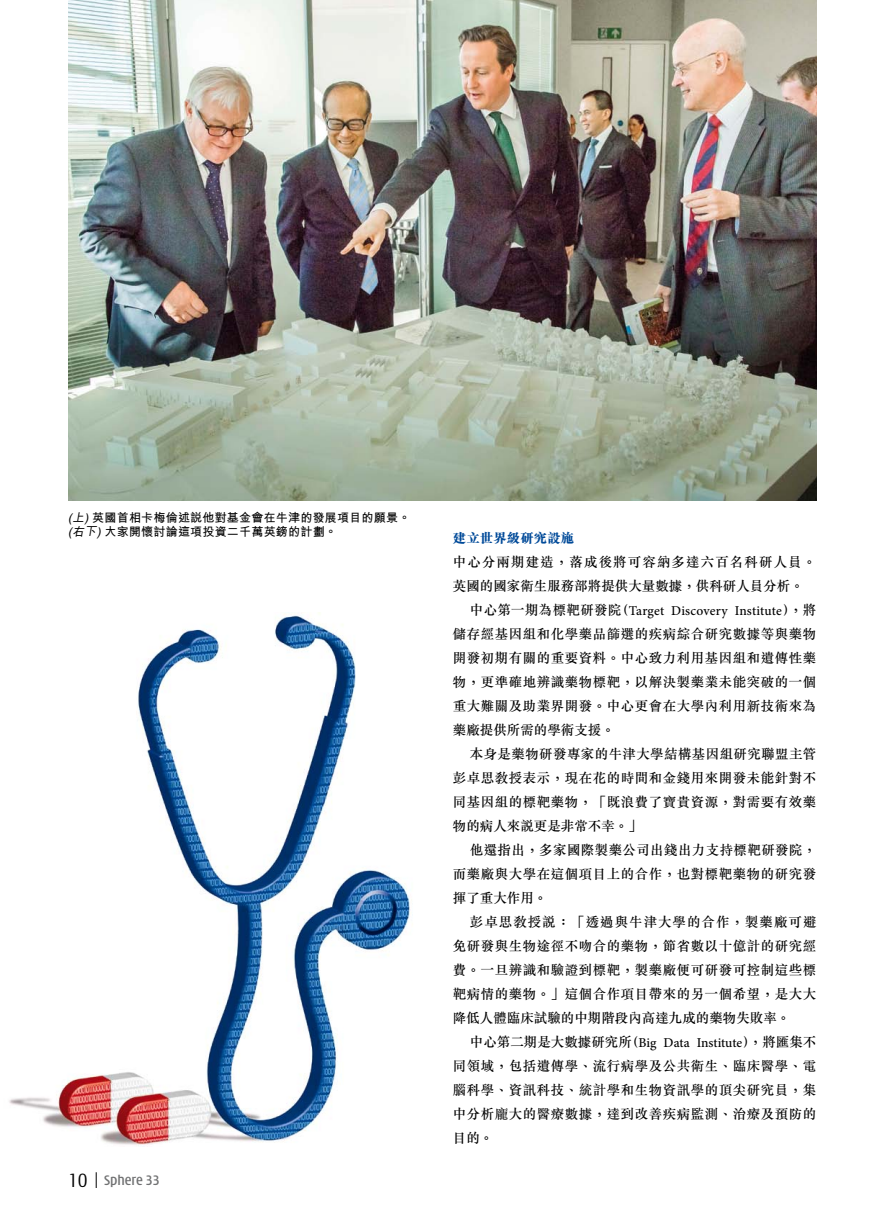
<style>
.page{position:relative;width:893px;height:1212px;background:#fff}
.page>*{position:absolute;margin:0;border:0;box-sizing:border-box;transform-origin:0 0}
.t1{font:500 condensed 15px "Modena";color:#707172}
.t2{font:500 13.5px/24px "M Sung";letter-spacing:.035em;color:#000;text-align:justify}
.t3{font:500 13.5px/24px "M Sung";color:#000}
.t4{font:500 13.5px "Minion Pro";letter-spacing:.01em;color:#000}
.t5{font:800 13.5px "M Sung";color:#004a99}
.t6{font:700 12px/14.4px "M Hei";letter-spacing:.02em;color:#000}
.s1{font-style:italic}
.s2{font-weight:300;font-size:21px;color:#000}
.s3{font-family:"M Sung"}
.s4{font-family:"Minion Pro"}
</style>
<div class="page">
<svg style="left:96px;top:1172px;width:1px;height:16px"></svg>
<img style="left:9px;top:612px;width:401px;height:534px">
<img style="left:68px;top:0;width:748px;height:500px">
<p class="t6" style="left:68px;top:511px;width:344px"><span class="s1">(上)</span> 英國首相卡梅倫述說他對基金會在牛津的發展項目的願景。<span class="s1">(右下)</span> 大家開懷討論這項投資二千萬英鎊的計劃。</p>
<p class="t1" style="left:68px;top:1173px;width:93px"><span class="s2">10</span> Sphere 33</p>
<p class="t5" style="left:453px;top:531px;width:123px">建立世界級研究設施</p>
<p class="t3" style="left:453px;top:551px;width:365px">中心分兩期建造，落成後將可容納多達六百名科研人員。英國的國家衛生服務部將提供大量數據，供科研人員分析。</p>
<p class="t4" style="left:470px;top:602px;width:348px"><span class="s3">中心第一期為標靶研發院（</span>Target Discovery Institute<span class="s3">），將</span></p>
<p class="t2" style="left:453px;top:623px;width:365px">儲存經基因組和化學藥品篩選的疾病綜合研究數據等與藥物開發初期有關的重要資料。中心致力利用基因組和遺傳性藥物，更準確地辨識藥物標靶，以解決製藥業未能突破的一個重大難關及助業界開發。中心更會在大學內利用新技術來為藥廠提供所需的學術支援。</p>
<p class="t2" style="left:453px;top:743px;width:365px;text-indent:17px">本身是藥物研發專家的牛津大學結構基因組研究聯盟主管彭卓思教授表示，現在花的時間和金錢用來開發未能針對不同基因組的標靶藥物，「既浪費了寶貴資源，對需要有效藥物的病人來說更是非常不幸。」</p>
<p class="t2" style="left:453px;top:839px;width:365px;text-indent:17px">他還指出，多家國際製藥公司出錢出力支持標靶研發院，而藥廠與大學在這個項目上的合作，也對標靶藥物的研究發揮了重大作用。</p>
<p class="t2" style="left:453px;top:911px;width:365px;text-indent:17px">彭卓思教授說：「透過與牛津大學的合作，製藥廠可避免研發與生物途徑不吻合的藥物，節省數以十億計的研究經費。一旦辨識和驗證到標靶，製藥廠便可研發可控制這些標靶病情的藥物。」這個合作項目帶來的另一個希望，是大大降低人體臨床試驗的中期階段內高達九成的藥物失敗率。</p>
<p class="t2" style="left:453px;top:1031px;width:365px;text-indent:17px">中心第二期是大數據研究所（<span class="s4">Big Data Institute</span>），將匯集不同領域，包括遺傳學、流行病學及公共衛生、臨床醫學、電腦科學、資訊科技、統計學和生物資訊學的頂尖研究員，集中分析龐大的醫療數據，達到改善疾病監測、治療及預防的目的。</p>
</div>
